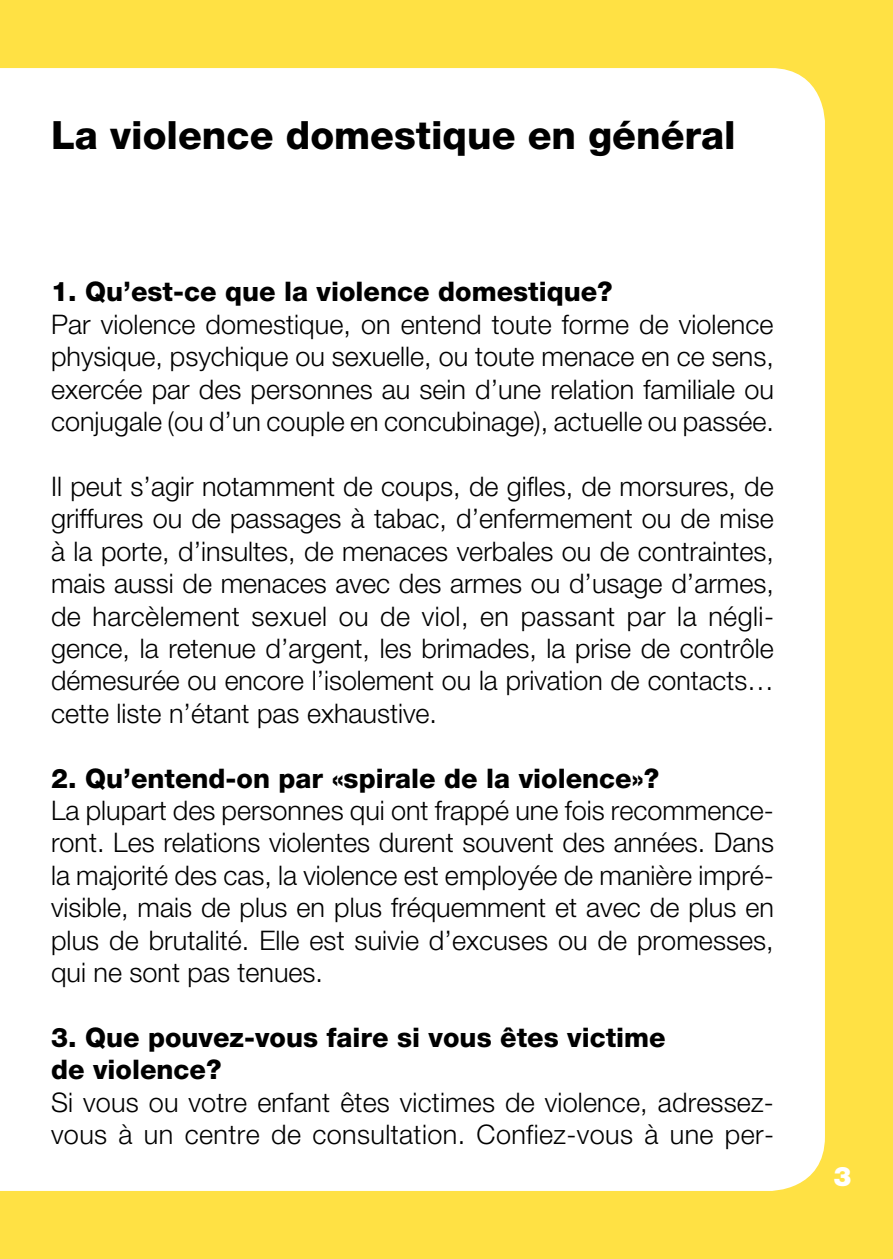
<style>
.page{position:relative;width:893px;height:1259px;background:#ffe144}
.page>*{position:absolute;margin:0;border:0;box-sizing:border-box;transform-origin:0 0}
.t1{font:800 39px "Helvetica Neue LT";color:#000}
.t2{font:300 27px/32.4px "Helvetica Neue LT";letter-spacing:.005em;color:#000;text-align:justify}
.t3{font:800 27px/32.4px "Helvetica Neue LT";color:#000}
.t4{font:900 27px "Helvetica Neue LT";color:#fff}
</style>
<div class="page">
<div style="left:0;top:68px;width:825px;height:1123px;background:#fff"></div>
<h1 class="t1" style="left:51px;top:112px;width:686px">La violence domestique en général</h1>
<p class="t3" style="left:51px;top:275px;width:563px">1. Qu’est-ce que la violence domestique?</p>
<p class="t2" style="left:51px;top:307px;width:724px">Par violence domestique, on entend toute forme de violence physique, psychique ou sexuelle, ou toute menace en ce sens, exercée par des personnes au sein d’une relation familiale ou conjugale (ou d’un couple en concubinage), actuelle ou passée.</p>
<p class="t2" style="left:51px;top:469px;width:724px">Il peut s’agir notamment de coups, de gifles, de morsures, de griffures ou de passages à tabac, d’enfermement ou de mise à la porte, d’insultes, de menaces verbales ou de contraintes, mais aussi de menaces avec des armes ou d’usage d’armes, de harcèlement sexuel ou de viol, en passant par la négli&shy;gence, la retenue d’argent, les brimades, la prise de contrôle démesurée ou encore l’isolement ou la privation de contacts… cette liste n’étant pas exhaustive.</p>
<p class="t3" style="left:51px;top:761px;width:610px">2. Qu’entend-on par «spirale de la violence»?</p>
<p class="t2" style="left:51px;top:793px;width:724px">La plupart des personnes qui ont frappé une fois recommence&shy;ront. Les relations violentes durent souvent des années. Dans la majorité des cas, la violence est employée de manière impré&shy;visible, mais de plus en plus fréquemment et avec de plus en plus de brutalité. Elle est suivie d’excuses ou de promesses, qui ne sont pas tenues.</p>
<p class="t3" style="left:51px;top:1021px;width:616px">3. Que pouvez-vous faire si vous êtes victime de violence?</p>
<p class="t2" style="left:51px;top:1085px;width:725px">Si vous ou votre enfant êtes victimes de violence, adressez&shy;vous à un centre de consultation. Confiez-vous à une per-</p>
<p class="t4" style="left:833px;top:1160px;width:20px">3</p>
</div>
